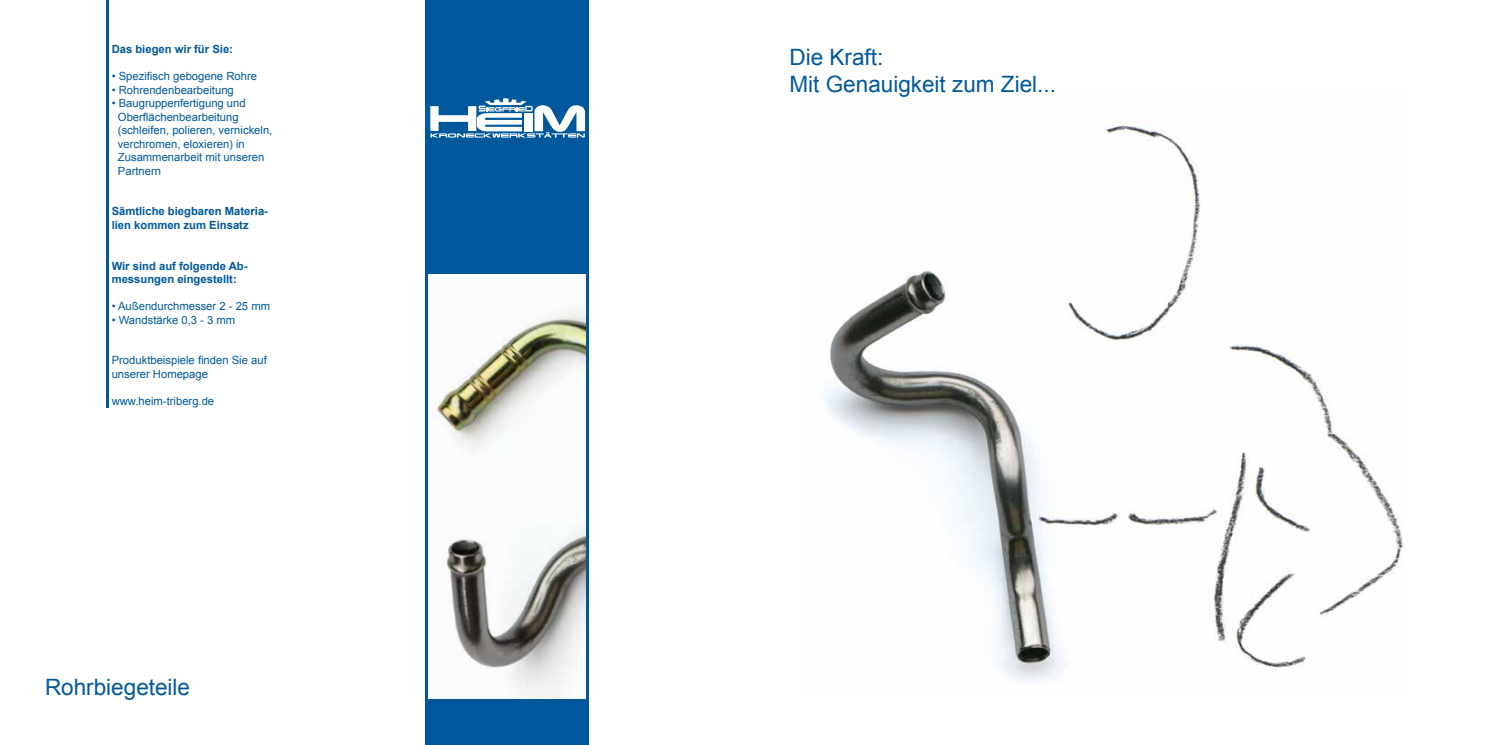
<style>
.page{position:relative;width:1489px;height:745px;background:#fff}
.page>*{position:absolute;margin:0;border:0;box-sizing:border-box;transform-origin:0 0}
.t1{font:22.5px/27px "Arial";color:#00589c}
.t2{font:11.25px/13.5px "Arial";color:#00589c}
.t3{font:700 11.25px/13.5px "Arial";color:#00589c}
</style>
<div class="page">
<img style="left:825px;top:122px;width:578px;height:561px">
<hr style="left:106px;top:0;width:2px;height:407px;background:#00589c">
<div style="left:425px;top:0;width:164px;height:744px;background:#00589c"></div>
<svg style="left:430px;top:98px;width:155px;height:40px"></svg>
<img style="left:429px;top:274px;width:156px;height:424px">
<p class="t3" style="left:112px;top:43px;width:123px">Das biegen wir für Sie:</p>
<p class="t2" style="left:112px;top:70px;width:147px">• Spezifisch gebogene Rohre</p>
<p class="t2" style="left:112px;top:83px;width:124px">• Rohrendenbearbeitung</p>
<p class="t2" style="left:118px;top:97px;width:156px;text-indent:-6px">• Baugruppenfertigung und<br>Oberflächenbearbeitung (schleifen, polieren, vernickeln, verchromen, eloxieren) in<br>Zusammenarbeit mit unseren<br>Partnern</p>
<p class="t3" style="left:112px;top:205px;width:158px">Sämtliche biegbaren Materia&shy;lien kommen zum Einsatz</p>
<p class="t3" style="left:112px;top:259px;width:137px">Wir sind auf folgende Ab&shy;messungen eingestellt:</p>
<p class="t2" style="left:112px;top:299px;width:160px">• Außendurchmesser 2 - 25 mm</p>
<p class="t2" style="left:112px;top:313px;width:125px">• Wandstärke 0,3 - 3 mm</p>
<p class="t2" style="left:112px;top:353px;width:157px">Produktbeispiele finden Sie auf unserer Homepage</p>
<p class="t2" style="left:112px;top:394px;width:104px">www.heim-triberg.de</p>
<h1 class="t1" style="left:45px;top:673px;width:147px">Rohrbiegeteile</h1>
<h1 class="t1" style="left:789px;top:44px;width:268px">Die Kraft:<br>Mit Genauigkeit zum Ziel...</h1>
</div>
